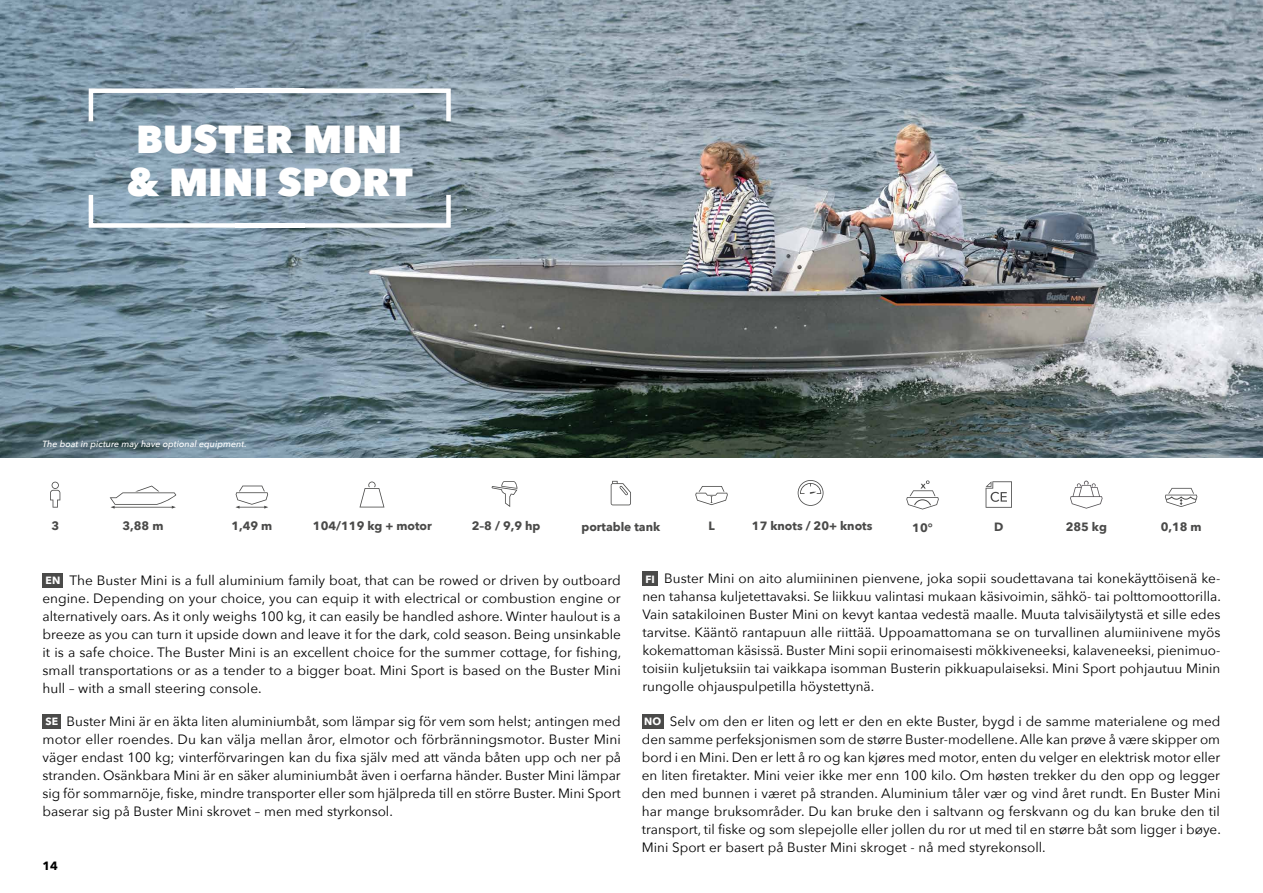
<style>
.page{position:relative;width:1263px;height:893px;background:#fff}
.page>*{position:absolute;margin:0;border:0;box-sizing:border-box;transform-origin:0 0}
.t1{font:800 39px/43.5px "Avenir Next";color:#fff}
.t2{font:13.5px/18px "Avenir Next";color:#000;text-align:justify}
.t3{font:700 12px "Avenir Next";color:#4a4a49}
.t4{font:700 12px "Avenir Next";color:#000}
.t5{font:700 10.5px "Avenir Next";letter-spacing:.02em;color:#fff}
.t6{font:italic 500 9px "Avenir Next";color:#fff}
</style>
<div class="page">
<img style="left:0;top:0;width:1263px;height:457px">
<svg style="left:110px;top:486px;width:66px;height:23px"></svg>
<svg style="left:235px;top:486px;width:33px;height:23px"></svg>
<svg style="left:359px;top:482px;width:25px;height:25px"></svg>
<svg style="left:491px;top:481px;width:26px;height:26px"></svg>
<svg style="left:611px;top:481px;width:20px;height:24px"></svg>
<svg style="left:695px;top:486px;width:33px;height:19px"></svg>
<svg style="left:798px;top:480px;width:25px;height:26px"></svg>
<svg style="left:50px;top:482px;width:10px;height:26px"></svg>
<svg style="left:906px;top:480px;width:33px;height:29px"></svg>
<svg style="left:1165px;top:488px;width:32px;height:19px"></svg>
<svg style="left:1070px;top:481px;width:32px;height:28px"></svg>
<svg style="left:86px;top:86px;width:367px;height:144px;background:#8a9ead"></svg>
<div style="left:43px;top:573px;width:20px;height:15px;background:#4a4a49"></div>
<div style="left:642px;top:714px;width:22px;height:14px;background:#4a4a49"></div>
<div style="left:642px;top:571px;width:16px;height:15px;background:#4a4a49"></div>
<div style="left:43px;top:714px;width:18px;height:15px;background:#4a4a49"></div>
<svg style="left:985px;top:481px;width:27px;height:27px"></svg>
<h1 class="t1" style="left:126px;top:117px;width:288px">BUSTER MINI &amp; MINI SPORT</h1>
<p class="t6" style="left:43px;top:436px;width:206px">The boat in picture may have optional equipment.</p>
<p class="t3" style="left:51px;top:516px;width:9px">3</p>
<p class="t3" style="left:123px;top:516px;width:42px">3,88 m</p>
<p class="t3" style="left:231px;top:516px;width:42px">1,49 m</p>
<p class="t3" style="left:313px;top:516px;width:120px">104/119 kg + motor</p>
<p class="t3" style="left:472px;top:516px;width:70px">2–8 / 9,9 hp</p>
<p class="t3" style="left:581px;top:516px;width:80px">portable tank</p>
<p class="t3" style="left:708px;top:516px;width:8px">L</p>
<p class="t3" style="left:752px;top:516px;width:122px">17 knots / 20+ knots</p>
<p class="t3" style="left:912px;top:517px;width:22px">10°</p>
<p class="t3" style="left:994px;top:517px;width:11px">D</p>
<p class="t3" style="left:1066px;top:516px;width:43px">285 kg</p>
<p class="t3" style="left:1161px;top:516px;width:42px">0,18 m</p>
<p class="t2" style="left:43px;top:571px;width:580px;text-indent:27px">The Buster Mini is a full aluminium family boat, that can be rowed or driven by outboard engine. Depending on your choice, you can equip it with electrical or combustion engine or alternatively oars. As it only weighs 100 kg, it can easily be handled ashore. Winter haulout is a breeze as you can turn it upside down and leave it for the dark, cold season. Being unsinkable it is a safe choice. The Buster Mini is an excellent choice for the summer cottage, for fishing, small transportations or as a tender to a bigger boat. Mini Sport is based on the Buster Mini hull – with a small steering console.</p>
<p class="t5" style="left:45px;top:572px;width:17px">EN</p>
<p class="t2" style="left:642px;top:569px;width:580px;text-indent:22px">Buster Mini on aito alumiininen pienvene, joka sopii soudettavana tai konekäyttöisenä ke&shy;nen tahansa kuljetettavaksi. Se liikkuu valintasi mukaan käsivoimin, sähkö- tai polttomoottorilla.<br>Vain satakiloinen Buster Mini on kevyt kantaa vedestä maalle. Muuta talvisäilytystä et sille edes tarvitse. Kääntö rantapuun alle riittää. Uppoamattomana se on turvallinen alumiinivene myös kokemattoman käsissä. Buster Mini sopii erinomaisesti mökkiveneeksi, kalaveneeksi, pienimuo&shy;toisiin kuljetuksiin tai vaikkapa isomman Busterin pikkuapulaiseksi. Mini Sport pohjautuu Minin rungolle ohjauspulpetilla höystettynä.</p>
<p class="t5" style="left:645px;top:570px;width:11px">FI</p>
<p class="t2" style="left:43px;top:712px;width:580px;text-indent:24px">Buster Mini är en äkta liten aluminiumbåt, som lämpar sig för vem som helst; antingen med motor eller roendes. Du kan välja mellan åror, elmotor och förbränningsmotor. Buster Mini väger endast 100 kg; vinterförvaringen kan du fixa själv med att vända båten upp och ner på stranden. Osänkbara Mini är en säker aluminiumbåt även i oerfarna händer. Buster Mini lämpar sig för sommarnöje, fiske, mindre transporter eller som hjälpreda till en större Buster. Mini Sport baserar sig på Buster Mini skrovet – men med styrkonsol.</p>
<p class="t2" style="left:642px;top:712px;width:580px;text-indent:28px">Selv om den er liten og lett er den en ekte Buster, bygd i de samme materialene og med den samme perfeksjonismen som de større Buster-modellene. Alle kan prøve å være skipper om bord i en Mini. Den er lett å ro og kan kjøres med motor, enten du velger en elektrisk motor eller en liten firetakter. Mini veier ikke mer enn 100 kilo. Om høsten trekker du den opp og legger den med bunnen i været på stranden. Aluminium tåler vær og vind året rundt. En Buster Mini har mange bruksområder. Du kan bruke den i saltvann og ferskvann og du kan bruke den til transport, til fiske og som slepejolle eller jollen du ror ut med til en større båt som ligger i bøye.<br>Mini Sport er basert på Buster Mini skroget - nå med styrekonsoll.</p>
<p class="t5" style="left:644px;top:712px;width:19px">NO</p>
<p class="t5" style="left:46px;top:713px;width:14px">SE</p>
<p class="t4" style="left:43px;top:856px;width:17px">14</p>
</div>
